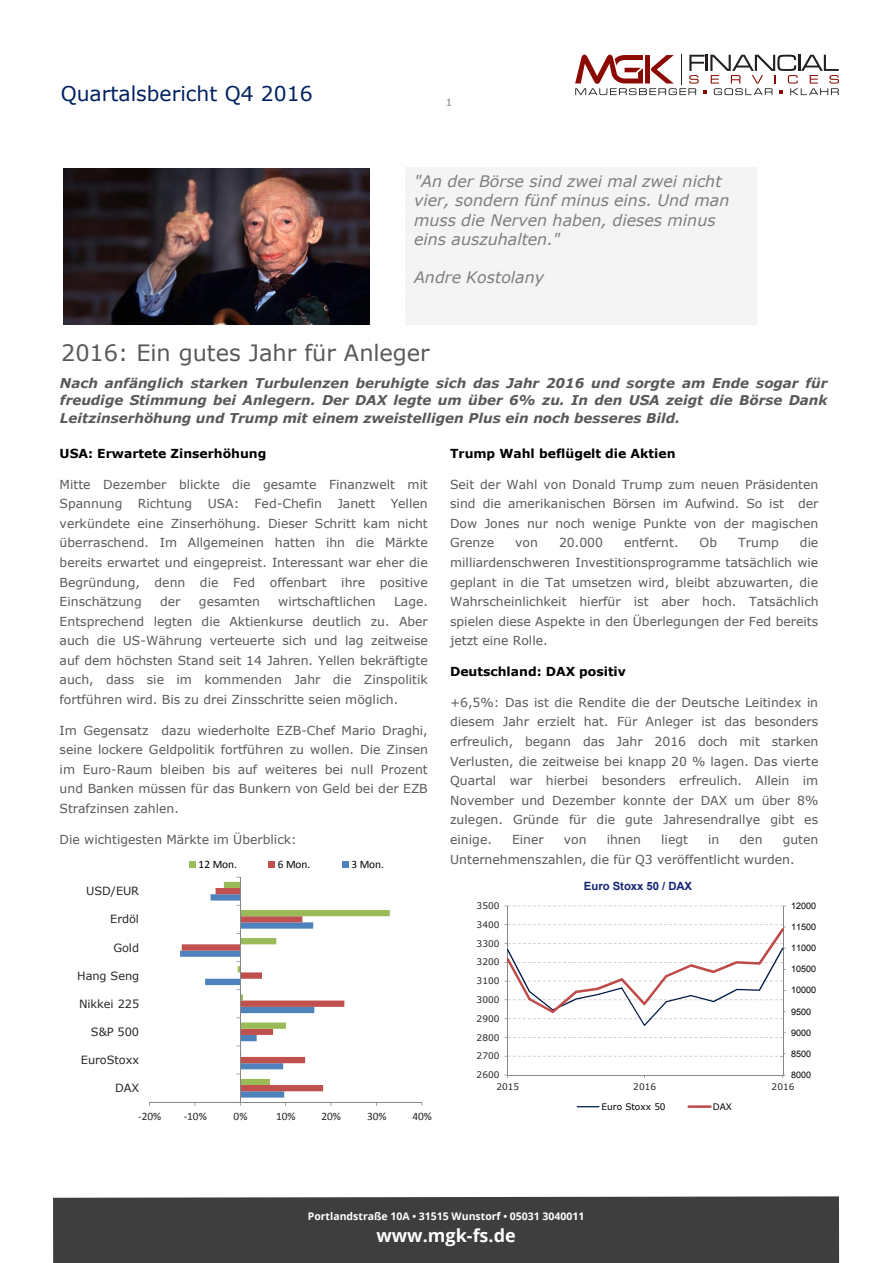
<style>
.page{position:relative;width:893px;height:1263px;background:#fff}
.page>*{position:absolute;margin:0;border:0;box-sizing:border-box;transform-origin:0 0}
.t1{font:22.5px "Verdana";color:#595959}
.t2{font:20.4px "Verdana";color:#002060}
.t3{font:700 18px "Open Sans";color:#fff}
.t4{font:italic 15.9px/19.2px "Verdana";color:#7e7e7e}
.t5{font:italic 700 13.5px/17.7px "Verdana";letter-spacing:.005em;color:#595959;text-align:justify}
.t6{font:12.45px/19.5px "Verdana";color:#595959;text-align:justify}
.t7{font:700 12.45px "Verdana";color:#000}
.t8{font:11.4px "Verdana";letter-spacing:-.005em;color:#262626}
.t9{font:11.4px "Calibri";color:#262626}
.t10{font:11.4px "Calibri";letter-spacing:-.005em;color:#000}
.t11{font:700 11.4px "Arial";color:#142578}
.t12{font:700 10.5px "Open Sans";color:#fff}
.t13{font:10.05px "Verdana";color:#808080}
.t14{font:9px "Verdana";letter-spacing:.005em;color:#262626}
.t15{font:9px "Arial";letter-spacing:.005em;color:#000}
.t16{font:9px "Verdana";letter-spacing:-.005em;color:#000}
.s1{font-family:"Arial"}
</style>
<div class="page">
<img style="left:508px;top:906px;width:275px;height:1px">
<hr style="left:783px;top:906px;width:1px;height:169px;background:#868686">
<hr style="left:507px;top:906px;width:1px;height:169px;background:#868686">
<hr style="left:508px;top:1075px;width:275px;height:1px;background:#868686">
<svg style="left:505px;top:924px;width:281px;height:102px"></svg>
<svg style="left:577px;top:1106px;width:23px;height:1px"></svg>
<hr style="left:687px;top:1105px;width:25px;height:3px;background:#be4b48">
<hr style="left:149px;top:1102px;width:273px;height:1px;background:#868686">
<svg style="left:180px;top:877px;width:210px;height:229px"></svg>
<div style="left:189px;top:861px;width:7px;height:6px;background:#9bbb59"></div>
<svg style="left:269px;top:861px;width:6px;height:6px"></svg>
<svg style="left:342px;top:861px;width:6px;height:6px"></svg>
<img style="left:63px;top:169px;width:307px;height:156px">
<hr style="left:681px;top:54px;width:1px;height:31px;background:#231f20">
<svg style="left:575px;top:55px;width:264px;height:40px"></svg>
<div style="left:53px;top:1196px;width:786px;height:67px;background:#3e3e3f"></div>
<p class="t2" style="left:61px;top:81px;width:254px">Quartalsbericht Q4 2016</p>
<p class="t13" style="left:446px;top:95px;width:8px">1</p>
<p class="t4" style="left:414px;top:172px;width:317px">"An der Börse sind zwei mal zwei nicht vier, sondern fünf minus eins. Und man muss die Nerven haben, dieses minus eins auszuhalten."</p>
<p class="t4" style="left:414px;top:268px;width:132px">Andre Kostolany</p>
<p class="t1" style="left:61px;top:339px;width:370px">2016: Ein gutes Jahr für Anleger</p>
<p class="t5" style="left:60px;top:374px;width:769px">Nach anfänglich starken Turbulenzen beruhigte sich das Jahr 2016 und sorgte am Ende sogar für freudige Stimmung bei Anlegern. Der DAX legte um über 6% zu. In den USA zeigt die Börse Dank Leitzinserhöhung und Trump mit einem zweistelligen Plus ein noch besseres Bild.</p>
<p class="t7" style="left:60px;top:445px;width:208px">USA: Erwartete Zinserhöhung</p>
<p class="t6" style="left:60px;top:475px;width:370px">Mitte Dezember blickte die gesamte Finanzwelt mit Spannung Richtung USA: Fed-Chefin Janett Yellen verkündete eine Zinserhöhung. Dieser Schritt kam nicht überraschend. Im Allgemeinen hatten ihn die Märkte bereits erwartet und eingepreist. Interessant war eher die Begründung, denn die Fed offenbart ihre positive Einschätzung</p>
<p class="t6" style="left:160px;top:592px;width:22px">der</p>
<p class="t6" style="left:199px;top:592px;width:62px">gesamten</p>
<p class="t6" style="left:278px;top:592px;width:99px">wirtschaftlichen</p>
<p class="t6" style="left:60px;top:592px;width:370px;text-indent:334px">Lage.<br>Entsprechend legten die Aktienkurse deutlich zu. Aber auch die US-Währung verteuerte sich und lag zeitweise auf dem höchsten Stand seit 14 Jahren. Yellen bekräftigte auch, dass sie im kommenden Jahr die Zinspolitik fortführen wird. Bis zu drei Zinsschritte seien möglich.</p>
<p class="t6" style="left:60px;top:721px;width:370px">Im Gegensatz dazu wiederholte EZB-Chef Mario Draghi, seine lockere Geldpolitik fortführen zu wollen. Die Zinsen im Euro-Raum bleiben bis auf weiteres bei null Prozent und Banken müssen für das Bunkern von Geld bei der EZB Strafzinsen zahlen.</p>
<p class="t6" style="left:60px;top:830px;width:239px">Die wichtigesten Märkte im Überblick:</p>
<p class="t8" style="left:86px;top:884px;width:54px">USD/EUR</p>
<p class="t8" style="left:110px;top:912px;width:30px">Erdöl</p>
<p class="t8" style="left:113px;top:940px;width:27px">Gold</p>
<p class="t8" style="left:77px;top:968px;width:63px">Hang Seng</p>
<p class="t8" style="left:79px;top:996px;width:62px">Nikkei 225</p>
<p class="t8" style="left:91px;top:1025px;width:50px">S&amp;P 500</p>
<p class="t8" style="left:81px;top:1053px;width:60px">EuroStoxx</p>
<p class="t8" style="left:115px;top:1081px;width:26px">DAX</p>
<p class="t10" style="left:199px;top:856px;width:40px">12 Mon.</p>
<p class="t10" style="left:278px;top:856px;width:34px">6 Mon.</p>
<p class="t10" style="left:351px;top:856px;width:34px">3 Mon.</p>
<p class="t9" style="left:138px;top:1108px;width:25px">‐20%</p>
<p class="t9" style="left:184px;top:1108px;width:25px">‐10%</p>
<p class="t9" style="left:234px;top:1108px;width:15px">0%</p>
<p class="t9" style="left:276px;top:1108px;width:21px">10%</p>
<p class="t9" style="left:321px;top:1108px;width:21px">20%</p>
<p class="t9" style="left:367px;top:1108px;width:21px">30%</p>
<p class="t9" style="left:412px;top:1108px;width:21px">40%</p>
<p class="t7" style="left:450px;top:445px;width:227px">Trump Wahl beflügelt die Aktien</p>
<p class="t6" style="left:450px;top:475px;width:370px">Seit der Wahl von Donald Trump zum neuen Präsidenten sind die amerikanischen Börsen im Aufwind. So ist der Dow Jones nur noch wenige Punkte von der magischen Grenze</p>
<p class="t6" style="left:515px;top:533px;width:24px">von</p>
<p class="t6" style="left:559px;top:533px;width:45px">20.000</p>
<p class="t6" style="left:624px;top:533px;width:56px">entfernt.</p>
<p class="t6" style="left:700px;top:533px;width:19px">Ob</p>
<p class="t6" style="left:738px;top:533px;width:42px">Trump</p>
<p class="t6" style="left:450px;top:533px;width:370px;text-indent:350px">die milliardenschweren Investitionsprogramme tatsächlich wie geplant in die Tat umsetzen wird, bleibt abzuwarten, die Wahrscheinlichkeit hierfür ist aber hoch. Tatsächlich spielen diese Aspekte in den Überlegungen der Fed bereits jetzt eine Rolle.</p>
<p class="t7" style="left:450px;top:663px;width:177px">Deutschland: DAX positiv</p>
<p class="t6" style="left:450px;top:693px;width:370px">+6,5%: Das ist die Rendite die der Deutsche Leitindex in diesem Jahr erzielt hat. Für Anleger ist das besonders erfreulich, begann das Jahr 2016 doch mit starken Verlusten, die zeitweise bei knapp 20 % lagen. Das vierte Quartal war hierbei besonders erfreulich. Allein im November und Dezember konnte der DAX um über 8% zulegen. Gründe für die gute Jahresendrallye gibt es einige.</p>
<p class="t6" style="left:512px;top:830px;width:33px">Einer</p>
<p class="t6" style="left:564px;top:830px;width:24px">von</p>
<p class="t6" style="left:607px;top:830px;width:36px">ihnen</p>
<p class="t6" style="left:661px;top:830px;width:28px">liegt</p>
<p class="t6" style="left:708px;top:830px;width:13px">in</p>
<p class="t6" style="left:739px;top:830px;width:25px">den</p>
<p class="t6" style="left:450px;top:830px;width:370px;text-indent:333px">guten<br>Unternehmenszahlen, die für Q3 veröffentlicht wurden.</p>
<p class="t14" style="left:477px;top:900px;width:24px">3500</p>
<p class="t14" style="left:477px;top:919px;width:24px">3400</p>
<p class="t14" style="left:477px;top:938px;width:24px">3300</p>
<p class="t14" style="left:477px;top:956px;width:24px">3200</p>
<p class="t14" style="left:477px;top:975px;width:24px">3100</p>
<p class="t14" style="left:477px;top:994px;width:24px">3000</p>
<p class="t14" style="left:477px;top:1013px;width:24px">2900</p>
<p class="t14" style="left:477px;top:1032px;width:24px">2800</p>
<p class="t14" style="left:477px;top:1050px;width:24px">2700</p>
<p class="t14" style="left:477px;top:1069px;width:24px">2600</p>
<p class="t11" style="left:584px;top:877px;width:110px">Euro Stoxx 50 / DAX</p>
<p class="t15" style="left:791px;top:899px;width:26px">12000</p>
<p class="t15" style="left:791px;top:920px;width:26px">11500</p>
<p class="t15" style="left:791px;top:942px;width:26px">11000</p>
<p class="t15" style="left:791px;top:963px;width:26px">10500</p>
<p class="t15" style="left:791px;top:984px;width:26px">10000</p>
<p class="t15" style="left:791px;top:1005px;width:21px">9500</p>
<p class="t15" style="left:791px;top:1026px;width:21px">9000</p>
<p class="t15" style="left:791px;top:1047px;width:21px">8500</p>
<p class="t15" style="left:791px;top:1069px;width:21px">8000</p>
<p class="t14" style="left:496px;top:1081px;width:24px">2015</p>
<p class="t14" style="left:633px;top:1081px;width:24px">2016</p>
<p class="t14" style="left:772px;top:1081px;width:24px">2016</p>
<p class="t16" style="left:601px;top:1101px;width:66px">Euro Stoxx 50</p>
<p class="t16" style="left:713px;top:1101px;width:21px">DAX</p>
<p class="t12" style="left:308px;top:1209px;width:278px">Portlandstraße 10A <span class="s1">•</span> 31515 Wunstorf <span class="s1">•</span> 05031 3040011</p>
<p class="t3" style="left:376px;top:1223px;width:141px">www.mgk-fs.de</p>
</div>
